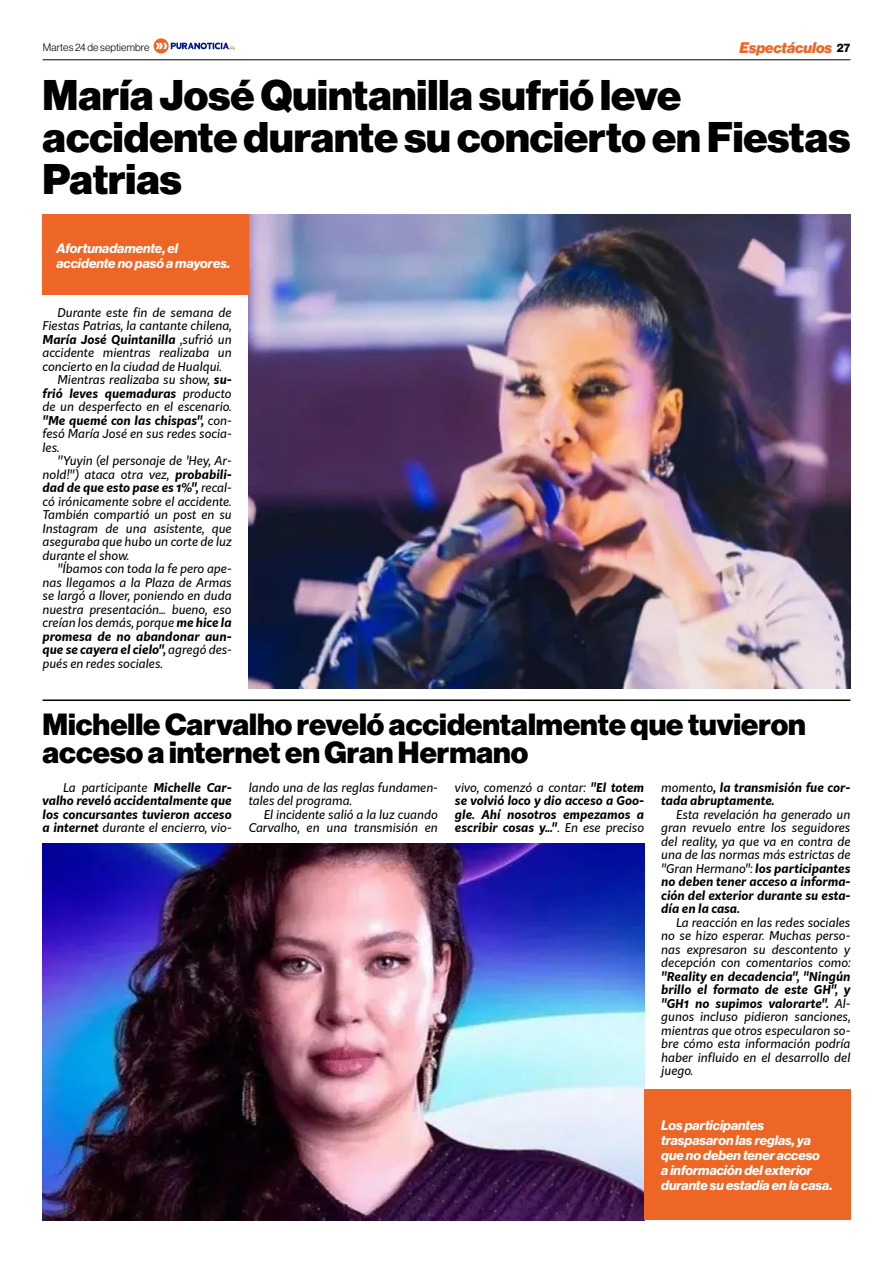
<style>
.page{position:relative;width:893px;height:1263px;background:#fff}
.page>*{position:absolute;margin:0;border:0;box-sizing:border-box;transform-origin:0 0}
.t1{font:42px/42px "N Haas Grotesk DS Pro 95 Blk";color:#000}
.t2{font:30px/28.5px "N Haas Grotesk DS Pro 95 Blk";color:#000}
.t3{font:15px "N Haas Grotesk DS Pro 96 Blk It";color:#ed6626}
.t4{font:13.5px/15px "N Haas Grotesk DS Pro 76 Bd It";color:#fff}
.t5{font:italic 12px/13.5px "Kit Sans";color:#000;text-align:justify}
.t6{font:italic 700 12px/13.5px "Kit Sans";color:#000;text-align:justify}
.t7{font:10.5px "N Haas Grotesk DS Pro 45 Lt";letter-spacing:.015em;color:#000}
.s1{font-family:"N Haas Grotesk DS Pro 75 Bd";font-size:12px;color:#000}
.s2{font-weight:400}
.s3{font-weight:700}
</style>
<div class="page">
<hr style="left:43px;top:59px;width:807px;height:1px;background:#000">
<hr style="left:43px;top:699px;width:807px;height:2px;background:#000">
<img style="left:249px;top:215px;width:601px;height:474px">
<img style="left:43px;top:844px;width:601px;height:376px">
<div style="left:644px;top:1089px;width:206px;height:131px;background:#ed6626"></div>
<div style="left:43px;top:215px;width:206px;height:80px;background:#ed6626"></div>
<svg style="left:153px;top:38px;width:82px;height:16px"></svg>
<p class="t7" style="left:43px;top:41px;width:108px">Martes 24 de septiembre</p>
<p class="t3" style="left:739px;top:39px;width:113px">Espectáculos <span class="s1">27</span></p>
<h1 class="t1" style="left:43px;top:75px;width:809px">María José Quintanilla sufrió leve accidente durante su concierto en Fiestas<br>Patrias</h1>
<p class="t4" style="left:57px;top:241px;width:175px">Afortunadamente, el accidente no pasó a mayores.</p>
<p class="t5" style="left:58px;top:305px;width:176px">Durante este fin de semana de</p>
<p class="t5" style="left:43px;top:318px;width:191px">Fiestas Patrias, la cantante chilena,</p>
<p class="t6" style="left:43px;top:332px;width:191px">María José Quintanilla <span class="s2">,sufrió un</span></p>
<p class="t5" style="left:43px;top:345px;width:191px">accidente mientras realizaba un</p>
<p class="t5" style="left:43px;top:359px;width:181px">concierto en la ciudad de Hualqui.</p>
<p class="t5" style="left:58px;top:372px;width:176px">Mientras realizaba su show, <span class="s3">su-</span></p>
<p class="t6" style="left:43px;top:386px;width:191px">frió leves quemaduras <span class="s2">producto</span></p>
<p class="t5" style="left:43px;top:399px;width:191px">de un desperfecto en el escenario.</p>
<p class="t6" style="left:43px;top:413px;width:191px">"Me quemé con las chispas", <span class="s2">con-</span></p>
<p class="t5" style="left:43px;top:426px;width:191px">fesó María José en sus redes socia-</p>
<p class="t5" style="left:43px;top:440px;width:19px">les.</p>
<p class="t5" style="left:58px;top:453px;width:176px">''Yuyin (el personaje de 'Hey, Ar-</p>
<p class="t5" style="left:43px;top:467px;width:191px">nold!") ataca otra vez, <span class="s3">probabili-</span></p>
<p class="t6" style="left:43px;top:480px;width:191px">dad de que esto pase es 1%", <span class="s2">recal-</span></p>
<p class="t5" style="left:43px;top:494px;width:191px">có irónicamente sobre el accidente.</p>
<p class="t5" style="left:43px;top:507px;width:191px">También compartió un post en su</p>
<p class="t5" style="left:43px;top:521px;width:191px">Instagram de una asistente, que</p>
<p class="t5" style="left:43px;top:534px;width:191px">aseguraba que hubo un corte de luz</p>
<p class="t5" style="left:43px;top:548px;width:88px">durante el show.</p>
<p class="t5" style="left:58px;top:561px;width:176px">"Íbamos con toda la fe pero ape-</p>
<p class="t5" style="left:43px;top:575px;width:191px">nas llegamos a la Plaza de Armas</p>
<p class="t5" style="left:43px;top:588px;width:191px">se largó a llover, poniendo en duda</p>
<p class="t5" style="left:43px;top:602px;width:191px">nuestra presentación... bueno, eso</p>
<p class="t5" style="left:43px;top:615px;width:191px">creían los demás, porque <span class="s3">me hice la</span></p>
<p class="t6" style="left:43px;top:629px;width:191px">promesa de no abandonar aun-</p>
<p class="t6" style="left:43px;top:642px;width:191px">que se cayera el cielo", <span class="s2">agregó des-</span></p>
<p class="t5" style="left:43px;top:656px;width:122px">pués en redes sociales.</p>
<h2 class="t2" style="left:43px;top:710px;width:765px">Michelle Carvalho reveló accidentalmente que tuvieron acceso a internet en Gran Hermano</h2>
<p class="t6" style="left:42px;top:779px;width:191px;text-indent:21px"><span class="s2">La participante</span> Michelle Car&shy;valho reveló accidentalmente que los concursantes tuvieron acceso a internet <span class="s2">durante el encierro, vio-</span></p>
<p class="t5" style="left:249px;top:780px;width:191px">lando una de las reglas fundamen&shy;tales del programa.</p>
<p class="t5" style="left:249px;top:807px;width:191px;text-align:right">El incidente salió a la luz cuando<br>Carvalho, en una transmisión en</p>
<p class="t6" style="left:455px;top:779px;width:191px"><span class="s2">vivo, comenzó a contar:</span> "El totem se volvió loco y dio acceso a Goo&shy;gle. Ahí nosotros empezamos a escribir cosas y..."<span class="s2">. En ese preciso</span></p>
<p class="t6" style="left:661px;top:779px;width:191px"><span class="s2">momento</span>, la transmisión fue cor&shy;tada abruptamente.</p>
<p class="t5" style="left:661px;top:807px;width:191px;text-indent:15px">Esta revelación ha generado un gran revuelo entre los seguidores del reality, ya que va en contra de una de las normas más estrictas de "Gran Hermano": <span class="s3">los participantes no deben tener acceso a informa&shy;ción del exterior durante su esta&shy;día en la casa.</span></p>
<p class="t5" style="left:661px;top:915px;width:191px;text-indent:15px">La reacción en las redes sociales no se hizo esperar. Muchas perso&shy;nas expresaron su descontento y decepción con comentarios como:</p>
<p class="t5" style="left:661px;top:969px;width:191px"><span class="s3">"Reality en decadencia", "Ningún brillo el formato de este GH", y "GH1 no supimos valorarte".</span> Al&shy;gunos incluso pidieron sanciones, mientras que otros especularon so&shy;bre cómo esta información podría haber influido en el desarrollo del juego.</p>
<p class="t4" style="left:661px;top:1118px;width:173px">Los participantes traspasaron las reglas, ya que no deben tener acceso<br>a información del exterior durante su estadía en la casa.</p>
</div>
